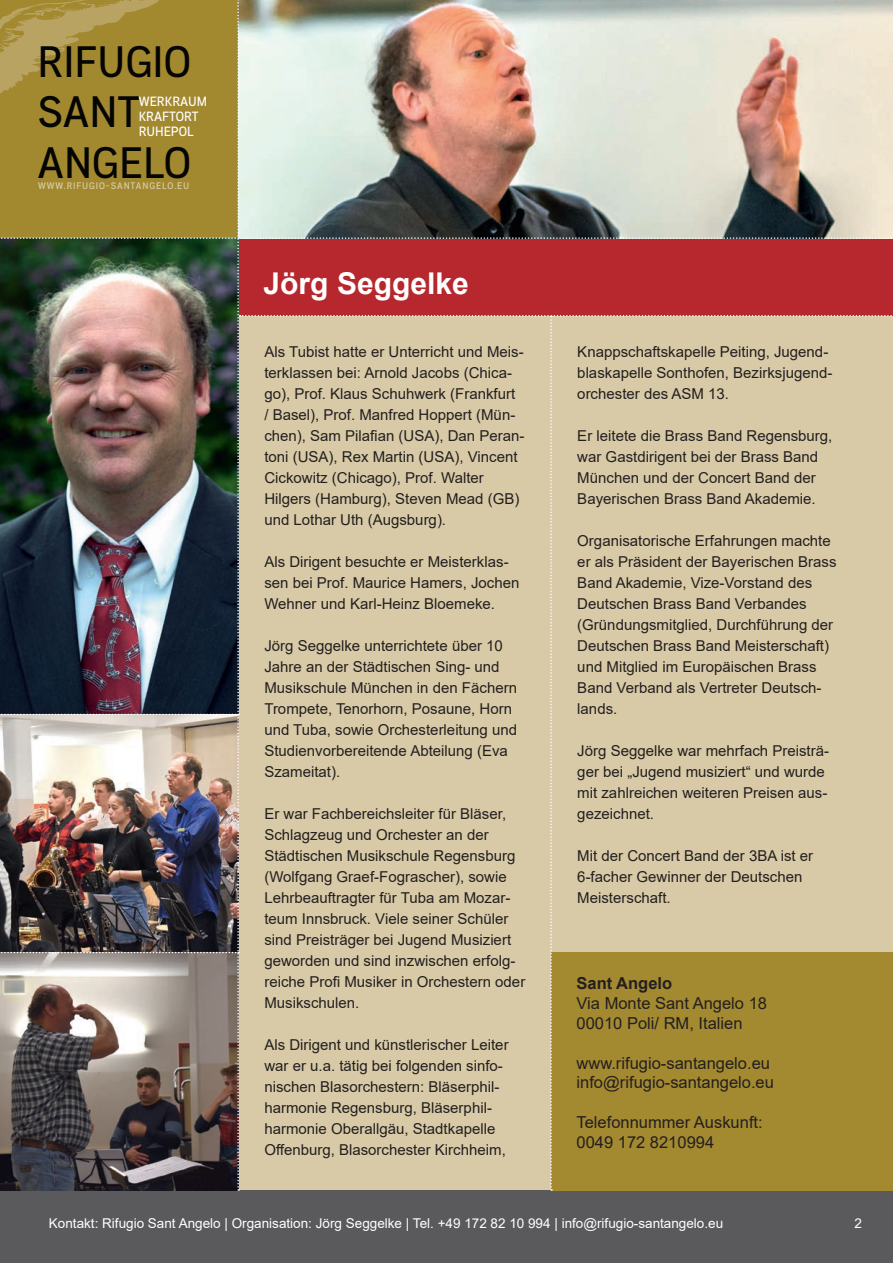
<style>
.page{position:relative;width:893px;height:1263px;background:#fff}
.page>*{position:absolute;margin:0;border:0;box-sizing:border-box;transform-origin:0 0}
.t1{font:41.85px/50.2px "Aago";color:#050504}
.t2{font:700 30px "Arial";color:#fff}
.t3{font:16.5px/19.8px "Arial";color:#231f20}
.t4{font:700 16.5px "Arial";color:#231f20}
.t5{font:15px/21px "Arial";color:#231f20}
.t6{font:13.5px "Arial";color:#fff}
.t7{font:12.75px/15.1px "Aago";color:#fff}
.t8{font:9px "Aago";letter-spacing:.1em;color:#ddd0af}
</style>
<div class="page">
<div style="left:0;top:1191px;width:893px;height:72px;background:#5a5a5d"></div>
<img style="left:0;top:0;width:893px;height:1191px">
<h1 class="t1" style="left:38px;top:38px;width:155px">RIFUGIO<br>SANT<br>ANGELO</h1>
<p class="t7" style="left:139px;top:94px;width:70px">WERKRAUM<br>KRAFTORT<br>RUHEPOL</p>
<p class="t8" style="left:38px;top:180px;width:153px">WWW.RIFUGIO-SANTANGELO.EU</p>
<h2 class="t2" style="left:264px;top:262px;width:207px">Jörg Seggelke</h2>
<p class="t5" style="left:264px;top:341px;width:262px">Als Tubist hatte er Unterricht und Meis&shy;terklassen bei: Arnold Jacobs (Chica&shy;go), Prof. Klaus Schuhwerk (Frankfurt<br>/ Basel), Prof. Manfred Hoppert (Mün&shy;chen), Sam Pilafian (USA), Dan Peran&shy;toni (USA), Rex Martin (USA), Vincent Cickowitz (Chicago), Prof. Walter Hilgers (Hamburg), Steven Mead (GB) und Lothar Uth (Augsburg).</p>
<p class="t5" style="left:264px;top:551px;width:257px">Als Dirigent besuchte er Meisterklas&shy;sen bei Prof. Maurice Hamers, Jochen<br>Wehner und Karl-Heinz Bloemeke.</p>
<p class="t5" style="left:264px;top:635px;width:254px">Jörg Seggelke unterrichtete über 10<br>Jahre an der Städtischen Sing- und Musikschule München in den Fächern Trompete, Tenorhorn, Posaune, Horn und Tuba, sowie Orchesterleitung und Studienvorbereitende Abteilung (Eva Szameitat).</p>
<p class="t5" style="left:264px;top:803px;width:262px">Er war Fachbereichsleiter für Bläser, Schlagzeug und Orchester an der Städtischen Musikschule Regensburg (Wolfgang Graef-Fograscher), sowie Lehrbeauftragter für Tuba am Mozar&shy;teum Innsbruck. Viele seiner Schüler sind Preisträger bei Jugend Musiziert geworden und sind inzwischen erfolg&shy;reiche Profi Musiker in Orchestern oder Musikschulen.</p>
<p class="t5" style="left:264px;top:1034px;width:246px">Als Dirigent und künstlerischer Leiter war er u.a. tätig bei folgenden sinfo&shy;nischen Blasorchestern: Bläserphil&shy;harmonie Regensburg, Bläserphil&shy;harmonie Oberallgäu, Stadtkapelle Offenburg, Blasorchester Kirchheim,</p>
<p class="t5" style="left:577px;top:341px;width:257px">Knappschaftskapelle Peiting, Jugend&shy;blaskapelle Sonthofen, Bezirksjugend&shy;orchester des ASM 13.</p>
<p class="t5" style="left:577px;top:425px;width:257px">Er leitete die Brass Band Regensburg, war Gastdirigent bei der Brass Band München und der Concert Band der Bayerischen Brass Band Akademie.</p>
<p class="t5" style="left:577px;top:530px;width:261px">Organisatorische Erfahrungen machte er als Präsident der Bayerischen Brass Band Akademie, Vize-Vorstand des Deutschen Brass Band Verbandes (Gründungsmitglied, Durchführung der Deutschen Brass Band Meisterschaft) und Mitglied im Europäischen Brass Band Verband als Vertreter Deutsch&shy;lands.</p>
<p class="t5" style="left:577px;top:740px;width:253px">Jörg Seggelke war mehrfach Preisträ&shy;ger bei „Jugend musiziert“ und wurde mit zahlreichen weiteren Preisen aus&shy;gezeichnet.</p>
<p class="t5" style="left:577px;top:845px;width:237px">Mit der Concert Band der 3BA ist er<br>6-facher Gewinner der Deutschen<br>Meisterschaft.</p>
<p class="t4" style="left:577px;top:972px;width:97px">Sant Angelo</p>
<p class="t3" style="left:577px;top:993px;width:192px">Via Monte Sant Angelo 18<br>00010 Poli/ RM, Italien</p>
<p class="t3" style="left:577px;top:1053px;width:199px">www.rifugio-santangelo.eu info@rifugio-santangelo.eu</p>
<p class="t3" style="left:577px;top:1112px;width:188px">Telefonnummer Auskunft:<br>0049 172 8210994</p>
<p class="t6" style="left:49px;top:1214px;width:676px">Kontakt: Rifugio Sant Angelo | Organisation: Jörg Seggelke | Tel. +49 172 82 10 994 | info@rifugio-santangelo.eu</p>
<p class="t6" style="left:854px;top:1214px;width:9px">2</p>
</div>
